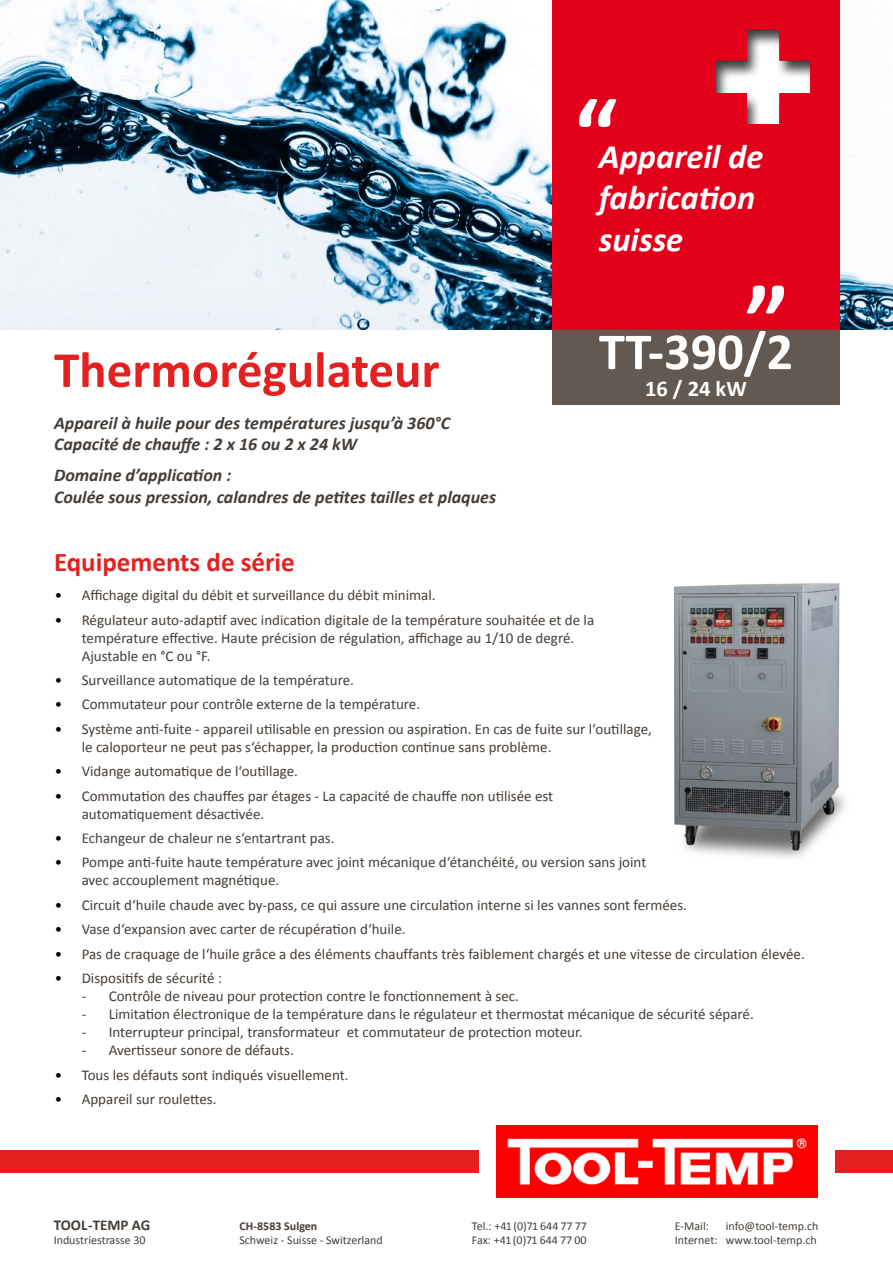
<style>
.page{position:relative;width:893px;height:1263px;background:#fff}
.page>*{position:absolute;margin:0;border:0;box-sizing:border-box;transform-origin:0 0}
.t1{font:700 99.75px "Calibri";color:#fff}
.t2{font:700 52.5px "Calibri";color:#fff}
.t3{font:700 51px "Calibri";color:#e32121}
.t4{font:italic 700 34.5px/41.4px "Calibri";color:#fff}
.t5{font:700 27px "Calibri";color:#e32121}
.t6{font:700 22.5px "Calibri";color:#fff}
.t7{font:italic 700 18px/21.6px "Calibri";color:#453d37}
.t8{font:15px/18px "Calibri";color:#453d37}
.t9{font:700 15px "Calibri";color:#453d37}
.t10{font:12px/14.4px "Calibri";color:#453d37;text-align:right}
.t11{font:700 12px "Calibri";color:#453d37}
.s1{color:#000}
</style>
<div class="page">
<img style="left:0;top:0;width:893px;height:330px">
<div style="left:552px;top:0;width:288px;height:355px;background:#e2001a"></div>
<div style="left:552px;top:330px;width:288px;height:75px;background:#625952"></div>
<img style="left:674px;top:583px;width:172px;height:275px">
<div style="left:0;top:1151px;width:893px;height:22px;background:#e32121"></div>
<div style="left:479px;top:1116px;width:356px;height:92px;background:#fff"></div>
<img style="left:496px;top:1126px;width:322px;height:72px">
<div style="left:714px;top:29px;width:97px;height:97px;background:#000;opacity:.75"></div>
<h1 class="t1" style="left:574px;top:72px;width:45px">“</h1>
<h3 class="t4" style="left:599px;top:134px;width:166px">Appareil de fabrication suisse</h3>
<h3 class="t3" style="left:54px;top:338px;width:387px">Thermorégulateur</h3>
<p class="t7" style="left:54px;top:411px;width:398px">Appareil à huile pour des températures jusqu’à 360°C<br>Capacité de chauffe : 2 x 16 ou 2 x 24 kW</p>
<p class="t7" style="left:54px;top:463px;width:444px">Domaine d’application :<br>Coulée sous pression, calandres de petites tailles et plaques</p>
<h3 class="t5" style="left:54px;top:545px;width:242px">Equipements de série</h3>
<h1 class="t1" style="left:789px;top:340px;width:45px;rotate:-180deg">“</h1>
<h2 class="t2" style="left:599px;top:319px;width:196px">TT-390/2</h2>
<h3 class="t6" style="left:645px;top:375px;width:103px">16 / 24 kW</h3>
<p class="t8" style="left:55px;top:585px;width:382px"><span class="s1">•</span> Affichage digital du débit et surveillance du débit minimal.</p>
<p class="t8" style="left:82px;top:610px;width:514px;text-indent:-27px"><span class="s1">•</span> Régulateur auto-adaptif avec indication digitale de la température souhaitée et de la température effective. Haute précision de régulation, affichage au 1/10 de degré.<br>Ajustable en °C ou °F.</p>
<p class="t8" style="left:55px;top:670px;width:301px"><span class="s1">•</span> Surveillance automatique de la température.</p>
<p class="t8" style="left:55px;top:695px;width:367px"><span class="s1">•</span> Commutateur pour contrôle externe de la température.</p>
<p class="t8" style="left:82px;top:719px;width:572px;text-indent:-27px"><span class="s1">•</span> Système anti-fuite - appareil utilisable en pression ou aspiration. En cas de fuite sur l‘outillage, le caloporteur ne peut pas s‘échapper, la production continue sans problème.</p>
<p class="t8" style="left:55px;top:761px;width:245px"><span class="s1">•</span> Vidange automatique de l‘outillage.</p>
<p class="t8" style="left:82px;top:786px;width:473px;text-indent:-27px"><span class="s1">•</span> Commutation des chauffes par étages - La capacité de chauffe non utilisée est automatiquement désactivée.</p>
<p class="t8" style="left:55px;top:828px;width:281px"><span class="s1">•</span> Echangeur de chaleur ne s‘entartrant pas.</p>
<p class="t8" style="left:82px;top:852px;width:566px;text-indent:-27px"><span class="s1">•</span> Pompe anti-fuite haute température avec joint mécanique d‘étanchéité, ou version sans joint avec accouplement magnétique.</p>
<p class="t8" style="left:55px;top:895px;width:634px"><span class="s1">•</span> Circuit d‘huile chaude avec by-pass, ce qui assure une circulation interne si les vannes sont fermées.</p>
<p class="t8" style="left:55px;top:919px;width:352px"><span class="s1">•</span> Vase d‘expansion avec carter de récupération d‘huile.</p>
<p class="t8" style="left:55px;top:944px;width:752px"><span class="s1">•</span> Pas de craquage de l‘huile grâce a des éléments chauffants très faiblement chargés et une vitesse de circulation élevée.</p>
<p class="t8" style="left:55px;top:969px;width:169px"><span class="s1">•</span> Dispositifs de sécurité :</p>
<p class="t8" style="left:82px;top:987px;width:439px">- Contrôle de niveau pour protection contre le fonctionnement à sec.</p>
<p class="t8" style="left:82px;top:1005px;width:674px">- Limitation électronique de la température dans le régulateur et thermostat mécanique de sécurité séparé.</p>
<p class="t8" style="left:82px;top:1023px;width:502px">- Interrupteur principal, transformateur et commutateur de protection moteur.</p>
<p class="t8" style="left:82px;top:1041px;width:214px">- Avertisseur sonore de défauts.</p>
<p class="t8" style="left:55px;top:1065px;width:295px"><span class="s1">•</span> Tous les défauts sont indiqués visuellement.</p>
<p class="t8" style="left:55px;top:1089px;width:163px"><span class="s1">•</span> Appareil sur roulettes.</p>
<p class="t9" style="left:54px;top:1215px;width:98px">TOOL-TEMP AG</p>
<p class="t10" style="left:54px;top:1232px;width:93px">Industriestrasse 30</p>
<p class="t11" style="left:239px;top:1218px;width:80px">CH-8583 Sulgen</p>
<p class="t10" style="left:239px;top:1232px;width:145px">Schweiz - Suisse - Switzerland</p>
<p class="t10" style="left:472px;top:1218px;width:117px;text-align:left">Tel.: +41 (0)71 644 77 77<br>Fax: +41 (0)71 644 77 00</p>
<p class="t10" style="left:675px;top:1218px;width:145px">info@tool-temp.ch<br>Internet: www.tool-temp.ch</p>
<p class="t10" style="left:675px;top:1218px;width:36px">E-Mail:</p>
</div>
